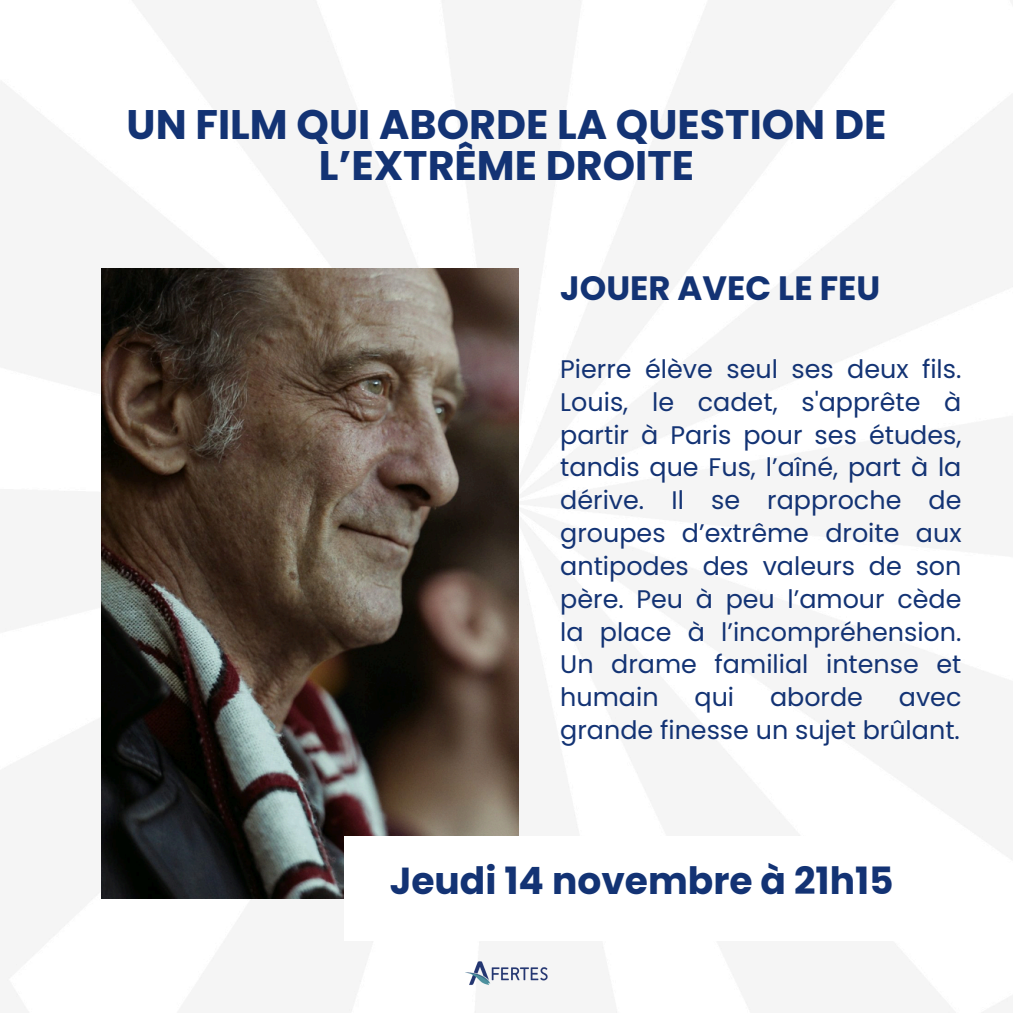
<style>
.page{position:relative;width:1013px;height:1013px;background:#fff}
.page>*{position:absolute;margin:0;border:0;box-sizing:border-box;transform-origin:0 0}
.t1{font:700 41.25px/40.2px "Poppins";color:#133374;text-align:center}
.t2{font:700 37.62px "Poppins";color:#133374}
.t3{font:700 33.75px "Poppins";color:#133374}
.t4{font:25.38px/32.8px "Poppins";color:#133374;text-align:justify}
</style>
<div class="page">
<img style="left:101px;top:269px;width:417px;height:629px">
<div style="left:344px;top:836px;width:617px;height:105px;background:#fff"></div>
<img style="left:465px;top:961px;width:83px;height:24px">
<p class="t1" style="left:127px;top:105px;width:761px">UN FILM QUI ABORDE LA QUESTION DE<br>L’EXTRÊME DROITE</p>
<p class="t3" style="left:560px;top:265px;width:321px">JOUER AVEC LE FEU</p>
<h3 class="t4" style="left:560px;top:353px;width:403px">Pierre élève seul ses deux fils.<br>Louis, le cadet, s'apprête à partir à Paris pour ses études, tandis que Fus, l’aîné, part à la dérive. Il se rapproche de groupes d’extrême droite aux antipodes des valeurs de son père. Peu à peu l’amour cède la place à l’incompréhension.<br>Un drame familial intense et humain</h3>
<h3 class="t4" style="left:694px;top:681px;width:41px">qui</h3>
<h3 class="t4" style="left:770px;top:681px;width:94px">aborde</h3>
<h3 class="t4" style="left:560px;top:681px;width:403px;text-align:right">avec<br>grande finesse un sujet brûlant.</h3>
<h2 class="t2" style="left:389px;top:855px;width:505px">Jeudi 14 novembre à 21h15</h2>
</div>
